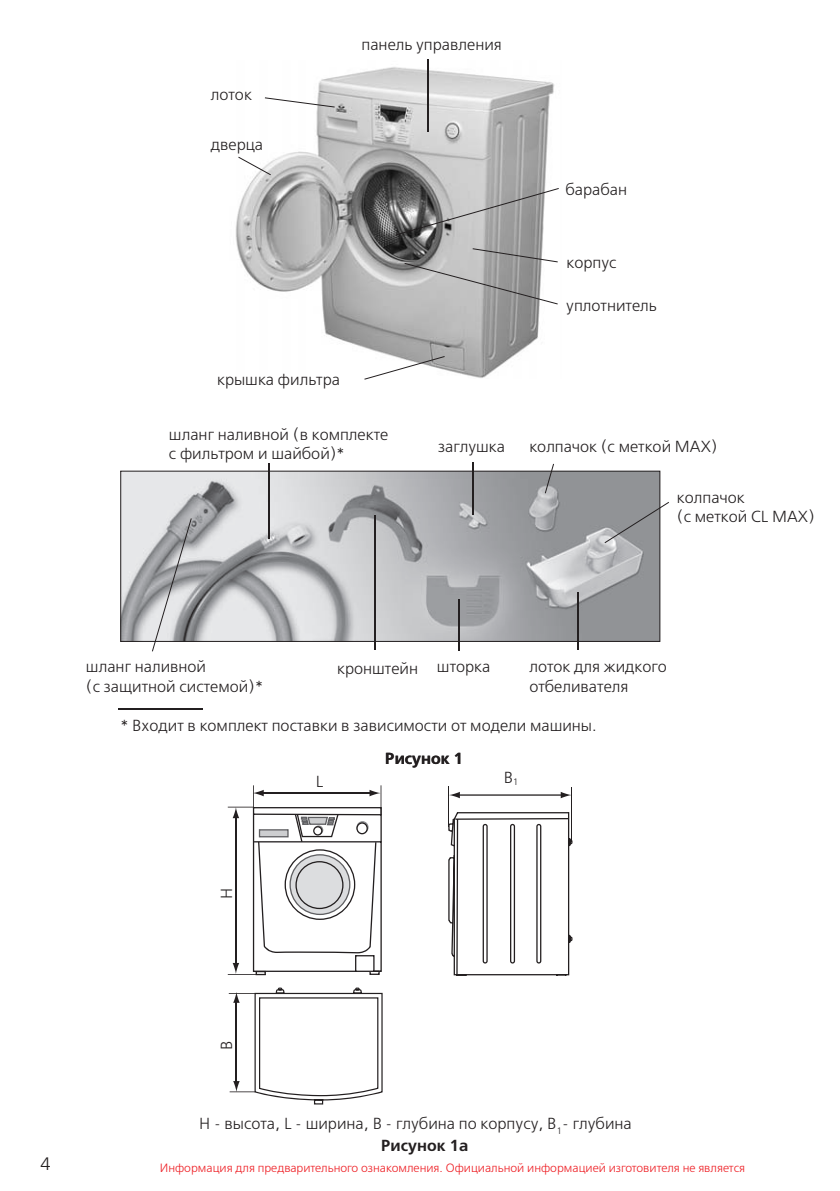
<style>
.page{position:relative;width:840px;height:1191px;background:#fff}
.page>*{position:absolute;margin:0;border:0;box-sizing:border-box;transform-origin:0 0}
.t1{font:18px "Free Set Light C";color:#231f20}
.t2{font:16px/19.2px "Free Set C";color:#231f20}
.t3{font:16px "Free Set Demi Bold C";color:#231f20}
.t4{font:12px "Free Set Light C";color:#ee1d23}
</style>
<div class="page">
<img style="left:235px;top:60px;width:324px;height:318px">
<svg style="left:395px;top:188px;width:163px;height:47px;background:#a2a2a2"></svg>
<svg style="left:364px;top:356px;width:80px;height:24px"></svg>
<svg style="left:265px;top:97px;width:69px;height:11px"></svg>
<svg style="left:404px;top:248px;width:153px;height:56px;background:#aeadae"></svg>
<svg style="left:238px;top:157px;width:33px;height:18px"></svg>
<hr style="left:427px;top:59px;width:1px;height:72px;background:#231f20">
<svg style="left:448px;top:792px;width:124px;height:183px"></svg>
<hr style="left:448px;top:786px;width:1px;height:41px;background:#231f20">
<hr style="left:571px;top:787px;width:1px;height:55px;background:#231f20">
<svg style="left:229px;top:987px;width:153px;height:117px"></svg>
<svg style="left:228px;top:785px;width:153px;height:190px"></svg>
<svg style="left:120px;top:470px;width:540px;height:172px;background:#b2b3b6"></svg>
<hr style="left:577px;top:592px;width:1px;height:58px;background:#231f20">
<hr style="left:458px;top:600px;width:1px;height:51px;background:#231f20">
<hr style="left:374px;top:515px;width:1px;height:134px;background:#231f20">
<hr style="left:472px;top:462px;width:1px;height:52px;background:#231f20">
<svg style="left:604px;top:502px;width:64px;height:41px;background:#9d9ea1"></svg>
<svg style="left:152px;top:518px;width:40px;height:133px;background:#b4b5b7"></svg>
<svg style="left:544px;top:464px;width:9px;height:29px"></svg>
<hr style="left:268px;top:464px;width:1px;height:75px;background:#231f20">
<hr style="left:118px;top:708px;width:85px;height:1px;background:#231f20">
<p class="t2" style="left:211px;top:85px;width:43px">лоток</p>
<p class="t2" style="left:211px;top:135px;width:54px">дверца</p>
<p class="t2" style="left:361px;top:36px;width:142px">панель управления</p>
<p class="t2" style="left:217px;top:370px;width:124px">крышка фильтра</p>
<p class="t2" style="left:169px;top:425px;width:221px">шланг наливной (в комплекте с фильтром и шайбой)*</p>
<p class="t2" style="left:438px;top:437px;width:69px">заглушка</p>
<p class="t2" style="left:565px;top:180px;width:63px">барабан</p>
<p class="t2" style="left:566px;top:253px;width:52px">корпус</p>
<p class="t2" style="left:566px;top:296px;width:92px">уплотнитель</p>
<p class="t2" style="left:529px;top:437px;width:190px">колпачок (с меткой MAX)</p>
<p class="t2" style="left:676px;top:488px;width:139px">колпачок<br>(с меткой CL MAX)</p>
<p class="t2" style="left:86px;top:657px;width:178px">шланг наливной<br>(с защитной системой)*</p>
<p class="t2" style="left:337px;top:659px;width:82px">кронштейн</p>
<p class="t2" style="left:436px;top:657px;width:55px">шторка</p>
<p class="t2" style="left:529px;top:657px;width:139px">лоток для жидкого отбеливателя</p>
<p class="t2" style="left:120px;top:716px;width:477px">* Входит в комплект поставки в зависимости от модели машины.</p>
<p class="t3" style="left:385px;top:749px;width:79px">Рисунок 1</p>
<p class="t2" style="left:217px;top:899px;width:13px;rotate:-90deg">H</p>
<p class="t2" style="left:217px;top:1049px;width:11px;rotate:-90deg">B</p>
<p class="t2" style="left:316px;top:772px;width:9px">L</p>
<p class="t2" style="left:503px;top:768px;width:16px">B<sub>1</sub></p>
<p class="t2" style="left:199px;top:1113px;width:434px">Н - высота, L - ширина, В - глубина по корпусу, В<sub>1</sub>- глубина</p>
<p class="t3" style="left:381px;top:1136px;width:89px">Рисунок 1а</p>
<p class="t1" style="left:40px;top:1154px;width:13px">4</p>
<p class="t4" style="left:160px;top:1161px;width:586px">Информация для предварительного ознакомления. Официальной информацией изготовителя не является</p>
</div>
